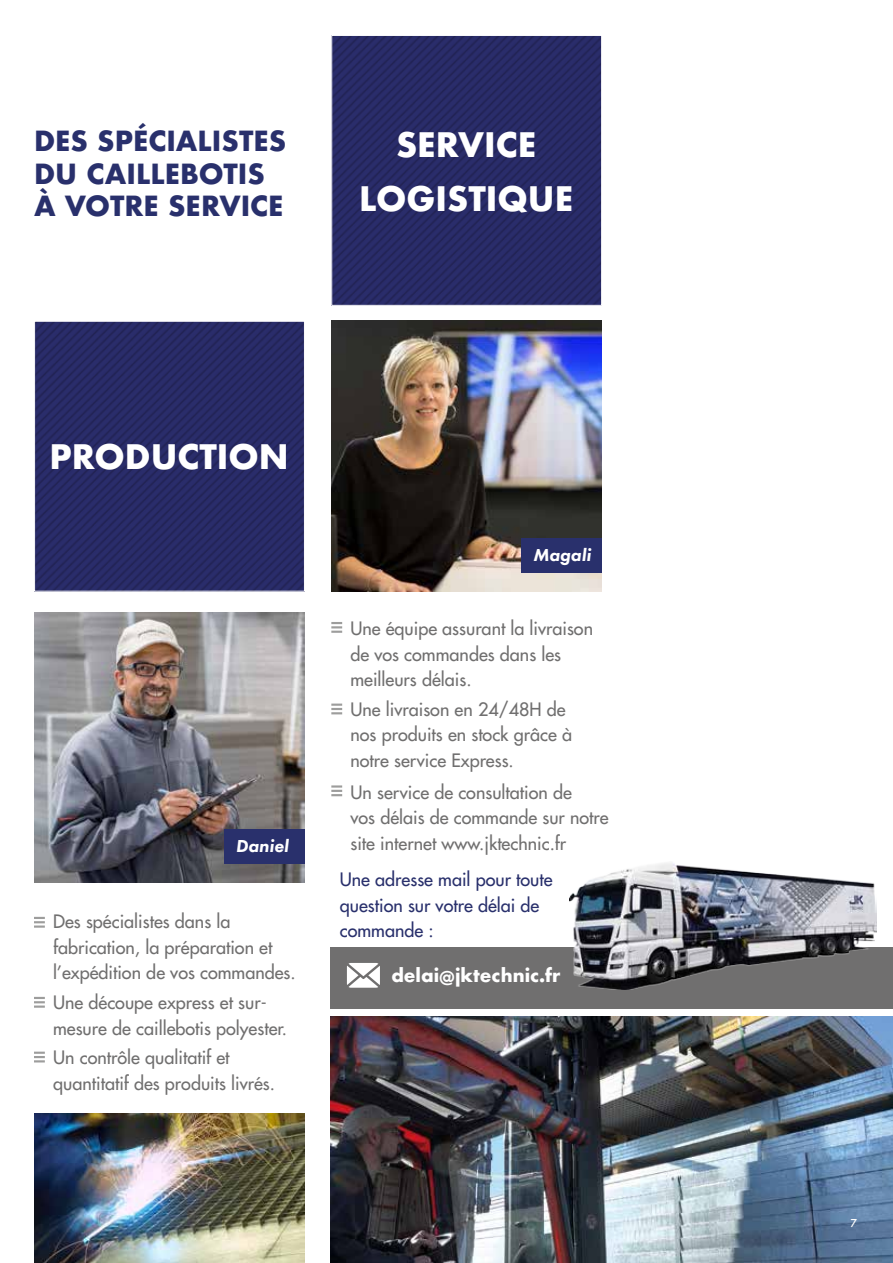
<style>
.page{position:relative;width:893px;height:1263px;background:#fff}
.page>*{position:absolute;margin:0;border:0;box-sizing:border-box;transform-origin:0 0}
.t1{font:700 32.85px/53.4px "Futura";color:#fff;text-align:center}
.t2{font:700 27px/32.4px "Futura";color:#29306c}
.t3{font:18px/25.5px "Futura";color:#706f6f}
.t4{font:18px/25.5px "Futura";color:#29306c}
.t5{font:700 18px "Futura";color:#fff}
.t6{font:italic 800 18px "Futura PT";color:#fff}
.t7{font:500 12px "Futura PT";color:#fff}
</style>
<div class="page">
<img style="left:36px;top:323px;width:267px;height:266px">
<div style="left:34px;top:321px;width:271px;height:270px;border:1px solid #fff"></div>
<img style="left:333px;top:37px;width:267px;height:267px">
<div style="left:331px;top:35px;width:271px;height:271px;border:1px solid #fff"></div>
<img style="left:331px;top:1016px;width:562px;height:247px">
<div style="left:331px;top:947px;width:562px;height:62px;background:#706f6f"></div>
<img style="left:34px;top:612px;width:270px;height:270px">
<svg style="left:347px;top:963px;width:33px;height:25px"></svg>
<img style="left:569px;top:863px;width:308px;height:127px">
<img style="left:331px;top:321px;width:271px;height:270px">
<svg style="left:34px;top:917px;width:11px;height:11px"></svg>
<svg style="left:331px;top:622px;width:11px;height:11px"></svg>
<svg style="left:331px;top:703px;width:11px;height:11px"></svg>
<svg style="left:331px;top:785px;width:11px;height:11px"></svg>
<svg style="left:34px;top:997px;width:11px;height:11px"></svg>
<svg style="left:34px;top:1052px;width:11px;height:10px"></svg>
<img style="left:34px;top:1113px;width:270px;height:150px">
<div style="left:224px;top:829px;width:81px;height:34px;background:#29306c"></div>
<div style="left:521px;top:538px;width:81px;height:35px;background:#29306c"></div>
<h2 class="t2" style="left:34px;top:125px;width:254px">DES SPÉCIALISTES<br>DU CAILLEBOTIS<br>À VOTRE SERVICE</h2>
<h1 class="t1" style="left:359px;top:118px;width:216px">SERVICE<br>LOGISTIQUE</h1>
<h1 class="t1" style="left:49px;top:430px;width:241px">PRODUCTION</h1>
<p class="t6" style="left:533px;top:544px;width:59px">Magali</p>
<p class="t3" style="left:350px;top:616px;width:244px">Une équipe assurant la livraison de vos commandes dans les meilleurs délais.</p>
<p class="t3" style="left:350px;top:696px;width:223px">Une livraison en 24/48H de nos produits en stock grâce à notre service Express.</p>
<p class="t3" style="left:350px;top:779px;width:260px">Un service de consultation de<br>vos délais de commande sur notre</p>
<p class="t6" style="left:236px;top:834px;width:54px">Daniel</p>
<p class="t3" style="left:350px;top:830px;width:217px">site internet www.jktechnic.fr</p>
<p class="t3" style="left:53px;top:909px;width:244px">Des spécialistes dans la fabrication, la préparation et l’expédition de vos commandes.</p>
<p class="t3" style="left:53px;top:989px;width:235px">Une découpe express et sur&shy;mesure de caillebotis polyester.</p>
<p class="t3" style="left:53px;top:1045px;width:223px">Un contrôle qualitatif et quantitatif des produits livrés.</p>
<p class="t4" style="left:340px;top:866px;width:214px">Une adresse mail pour toute question sur votre délai de commande :</p>
<p class="t5" style="left:391px;top:962px;width:171px">delai@jktechnic.fr</p>
<p class="t7" style="left:851px;top:1216px;width:8px">7</p>
</div>
